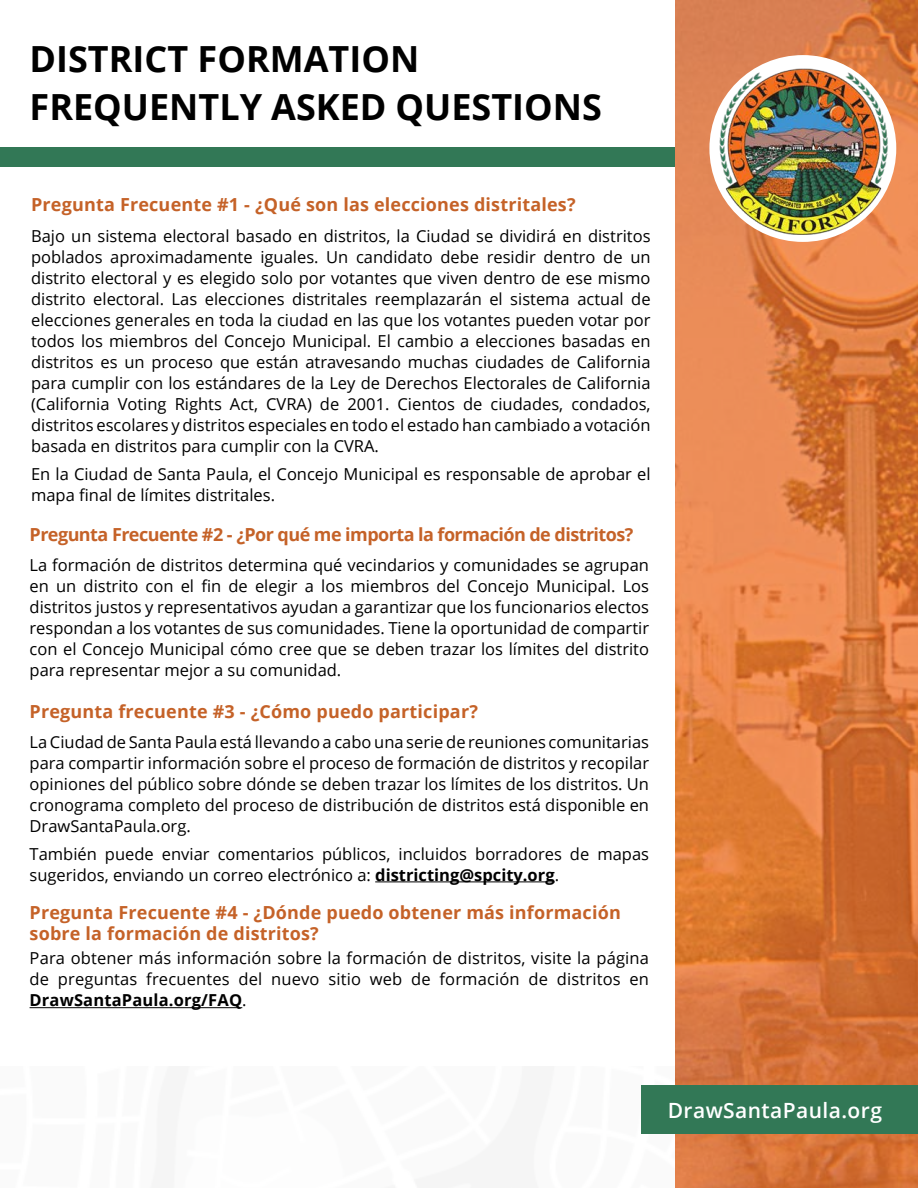
<style>
.page{position:relative;width:918px;height:1188px;background:#fff}
.page>*{position:absolute;margin:0;border:0;box-sizing:border-box;transform-origin:0 0}
.t1{font:700 36px/48px "Open Sans";color:#000}
.t2{font:600 21px "Open Sans";letter-spacing:.02em;color:#fff}
.t3{font:700 18px/21px "Open Sans";letter-spacing:.01em;color:#c56228}
.t4{font:700 18px "Open Sans";letter-spacing:-.03em;color:#c56228}
.t5{font:16.5px/21px "Open Sans";color:#000;text-align:justify}
.s1{font-weight:700}
</style>
<div class="page">
<div style="left:0;top:147px;width:918px;height:19px;background:#327856"></div>
<svg style="left:675px;top:0;width:243px;height:1188px;background:#dc7a3f"></svg>
<div style="left:642px;top:1085px;width:276px;height:49px;background:#327856"></div>
<hr style="left:375px;top:881px;width:180px;height:1px;background:#000">
<hr style="left:30px;top:1007px;width:212px;height:1px;background:#000">
<div style="left:709px;top:55px;width:187px;height:187px;background:#fff;border-radius:50%"></div>
<img style="left:687px;top:69px;width:231px;height:166px">
<h1 class="t1" style="left:30px;top:34px;width:574px">DISTRICT FORMATION<br>FREQUENTLY ASKED QUESTIONS</h1>
<p class="t3" style="left:31px;top:194px;width:546px">Pregunta Frecuente #1 - ¿Qué son las elecciones distritales?</p>
<p class="t5" style="left:31px;top:225px;width:621px">Bajo un sistema electoral basado en distritos, la Ciudad se dividirá en distritos poblados aproximadamente iguales. Un candidato debe residir dentro de un distrito electoral y es elegido solo por votantes que viven dentro de ese mismo distrito electoral. Las elecciones distritales reemplazarán el sistema actual de elecciones generales en toda la ciudad en las que los votantes pueden votar por todos los miembros del Concejo Municipal. El cambio a elecciones basadas en distritos es un proceso que están atravesando muchas ciudades de California para cumplir con los estándares de la Ley de Derechos Electorales de California (California Voting Rights Act, CVRA) de 2001. Cientos de ciudades, condados, distritos escolares y distritos especiales en todo el estado han cambiado a votación basada en distritos para cumplir con la CVRA.</p>
<p class="t5" style="left:31px;top:463px;width:621px">En la Ciudad de Santa Paula, el Concejo Municipal es responsable de aprobar el mapa final de límites distritales.</p>
<p class="t4" style="left:30px;top:522px;width:605px">Pregunta Frecuente #2 - ¿Por qué me importa la formación de distritos?</p>
<p class="t5" style="left:30px;top:554px;width:621px">La formación de distritos determina qué vecindarios y comunidades se agrupan en un distrito con el fin de elegir a los miembros del Concejo Municipal. Los distritos justos y representativos ayudan a garantizar que los funcionarios electos respondan a los votantes de sus comunidades. Tiene la oportunidad de compartir con el Concejo Municipal cómo cree que se deben trazar los límites del distrito para representar mejor a su comunidad.</p>
<p class="t3" style="left:30px;top:701px;width:450px">Pregunta frecuente #3 - ¿Cómo puedo participar?</p>
<p class="t5" style="left:30px;top:731px;width:621px">La Ciudad de Santa Paula está llevando a cabo una serie de reuniones comunitarias para compartir información sobre el proceso de formación de distritos y recopilar opiniones del público sobre dónde se deben trazar los límites de los distritos. Un cronograma completo del proceso de distribución de distritos está disponible en DrawSantaPaula.org.</p>
<p class="t5" style="left:30px;top:843px;width:621px">También puede enviar comentarios públicos, incluidos borradores de mapas sugeridos, enviando un correo electrónico a: <span class="s1">districting@spcity.org</span>.</p>
<p class="t3" style="left:30px;top:901px;width:593px">Pregunta Frecuente #4 - ¿Dónde puedo obtener más información sobre la formación de distritos?</p>
<p class="t5" style="left:30px;top:948px;width:621px">Para obtener más información sobre la formación de distritos, visite la página de preguntas frecuentes del nuevo sitio web de formación de distritos en <span class="s1">DrawSantaPaula.org/FAQ</span>.</p>
<p class="t2" style="left:668px;top:1095px;width:216px">DrawSantaPaula.org</p>
</div>
